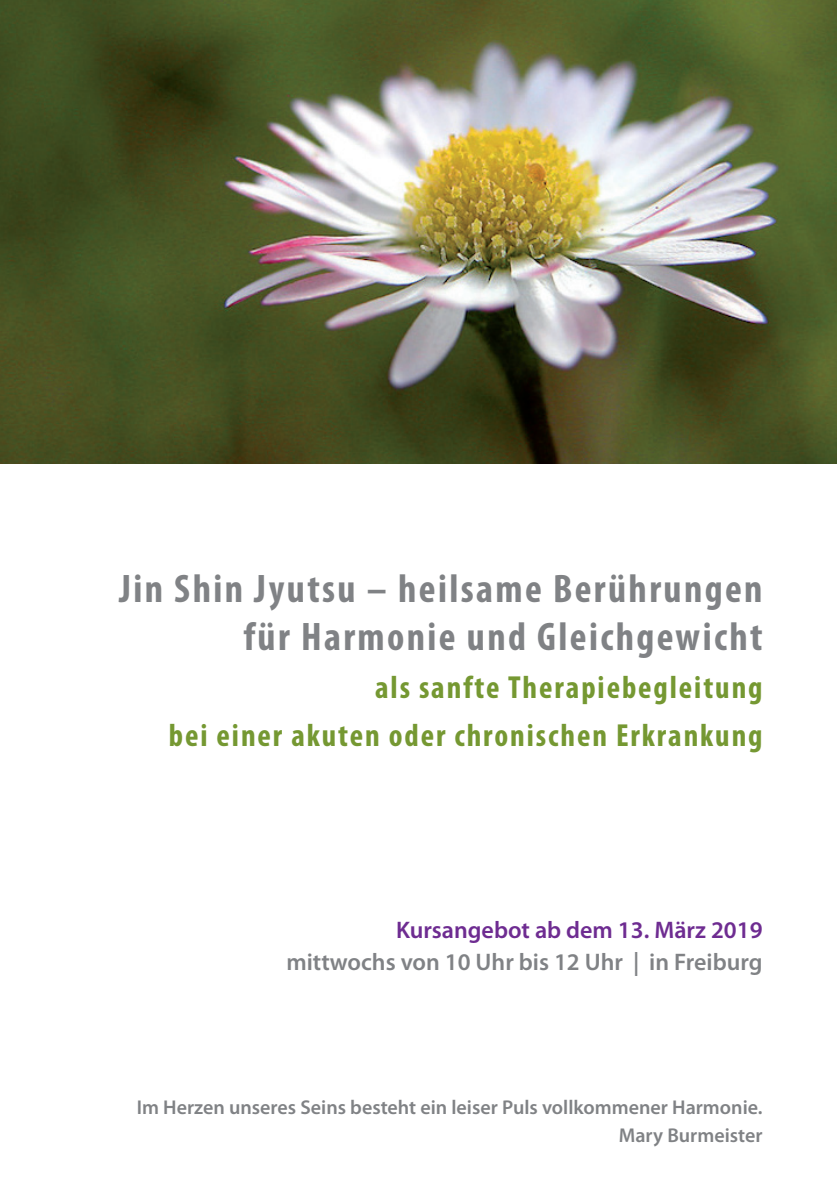
<style>
.page{position:relative;width:837px;height:1187px;background:#fff}
.page>*{position:absolute;margin:0;border:0;box-sizing:border-box;transform-origin:0 0}
.t1{font:700 condensed 40px/48px "Myriad Pro";letter-spacing:.06em;color:#808285;text-align:right}
.t2{font:700 condensed 32px/48px "Myriad Pro";letter-spacing:.06em;color:#759832;text-align:right}
.t3{font:600 24px "Myriad Pro";color:#808285}
.t4{font:600 24px "Myriad Pro";color:#6e2c91}
.t5{font:600 20px/28px "Myriad Pro";color:#808285;text-align:right}
</style>
<div class="page">
<img style="left:0;top:0;width:836px;height:464px">
<h1 class="t1" style="left:119px;top:564px;width:644px">Jin Shin Jyutsu – heilsame Berührungen für Harmonie und Gleichgewicht</h1>
<h2 class="t2" style="left:169px;top:663px;width:595px">als sanfte Therapiebegleitung<br>bei einer akuten oder chronischen Erkrankung</h2>
<p class="t4" style="left:396px;top:915px;width:368px">Kursangebot ab dem 13. März 2019</p>
<p class="t3" style="left:286px;top:947px;width:477px">mittwochs von 10 Uhr bis 12 Uhr | in Freiburg</p>
<p class="t5" style="left:137px;top:1092px;width:627px">Im Herzen unseres Seins besteht ein leiser Puls vollkommener Harmonie.<br>Mary Burmeister</p>
</div>
